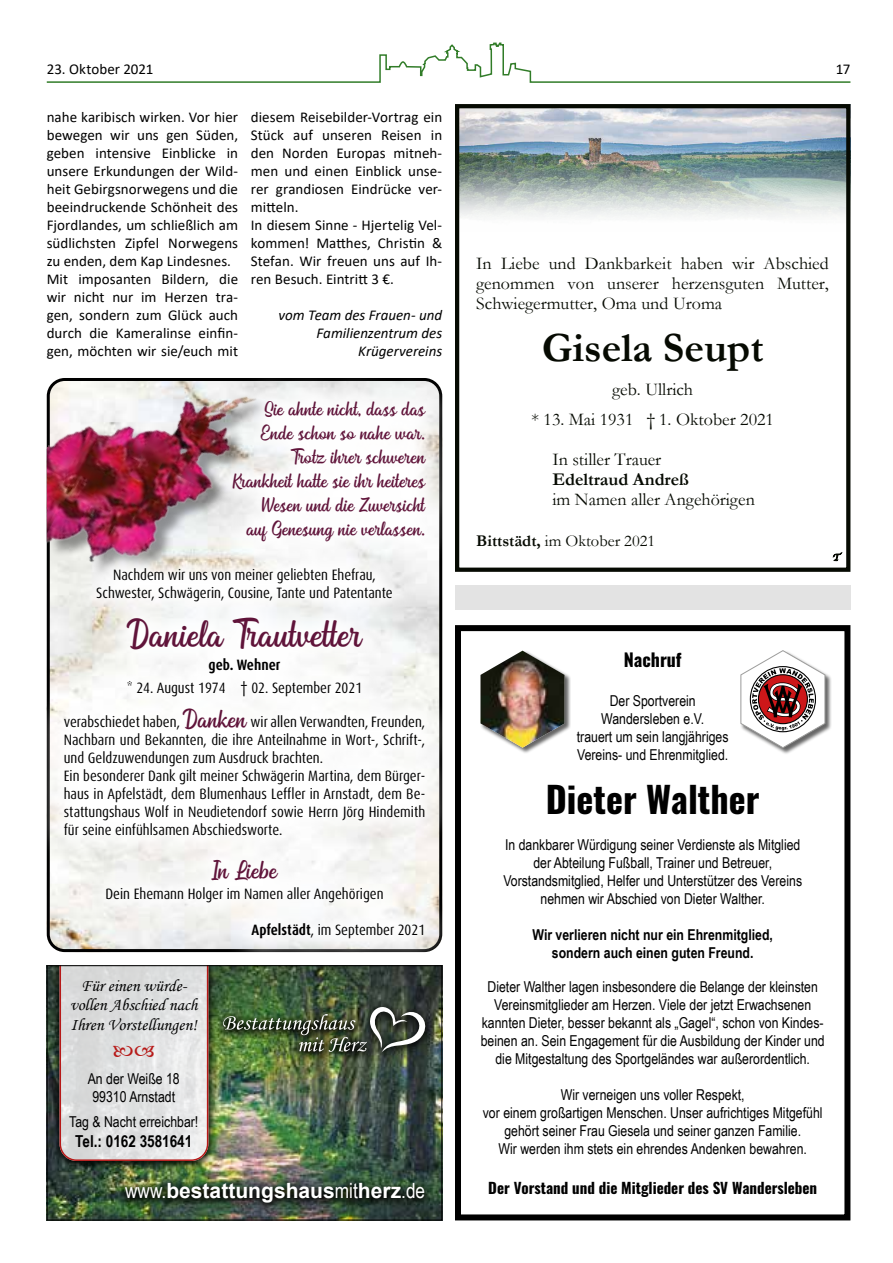
<style>
.page{position:relative;width:893px;height:1263px;background:#fff}
.page>*{position:absolute;margin:0;border:0;box-sizing:border-box;transform-origin:0 0}
.t1{font:700 42px "Garamond";color:#060a02}
.t2{font:700 36px "Oswald";color:#000}
.t3{font:31.5px "Bahuraksa";color:#60143a}
.t4{font:700 21px "Arial";color:#fff}
.t5{font:21px "Bahuraksa";color:#60143a}
.t6{font:18px/20.2px "Garamond";color:#060a02;text-align:center}
.t7{font:700 18px "Garamond";color:#060a02}
.t8{font:700 18px "Oswald";color:#000}
.t9{font:17.25px/19.5px "Monotype Corsiva";color:#000;text-align:center}
.t10{font:16.5px/24px "Bahuraksa";color:#60143a;text-align:right}
.t11{font:16.5px "Garamond";color:#060a02}
.t12{font:700 16.5px "Arial Narrow";color:#000}
.t13{font:15px/18px "Arial Narrow";color:#000;text-align:center}
.t14{font:15px/18px "Calibri";color:#000}
.t15{font:condensed 15px/18px "Dax Pro";color:#000;text-align:center}
.t16{font:700 15px/18px "Arial Narrow";color:#000;text-align:center}
.t17{font:italic 15px/18px "Calibri";letter-spacing:-.005em;color:#000;text-align:right}
.t18{font:700 15px "Oswald";color:#000}
.t19{font:700 condensed 15px "Dax Pro";color:#000}
.s1{font-family:"Bahuraksa";font-stretch:normal;font-size:21px;color:#60143a}
.s2{font-weight:700}
.s3{font-family:"Arial Narrow";font-weight:400}
</style>
<div class="page">
<svg style="left:46px;top:42px;width:805px;height:41px"></svg>
<svg style="left:833px;top:553px;width:9px;height:8px"></svg>
<svg style="left:460px;top:109px;width:385px;height:16px;background:#d3d6dc"></svg>
<img style="left:460px;top:125px;width:385px;height:92px">
<div style="left:455px;top:104px;width:395px;height:468px;border:4px solid #060a02"></div>
<svg style="left:47px;top:378px;width:395px;height:574px"></svg>
<div style="left:455px;top:625px;width:395px;height:595px;border:6px solid #000"></div>
<div style="left:740px;top:650px;width:92px;height:104px;background:#000;opacity:.6"></div>
<svg style="left:740px;top:650px;width:86px;height:98px"></svg>
<div style="left:480px;top:650px;width:91px;height:104px;background:#000;opacity:.6"></div>
<img style="left:480px;top:651px;width:85px;height:97px">
<img style="left:49px;top:967px;width:391px;height:251px">
<img style="left:50px;top:967px;width:168px;height:205px">
<img style="left:214px;top:1000px;width:220px;height:63px">
<img style="left:223px;top:1005px;width:207px;height:48px">
<img style="left:116px;top:1177px;width:317px;height:37px">
<div style="left:47px;top:965px;width:395px;height:255px;border:1px solid #000"></div>
<div style="left:455px;top:585px;width:395px;height:25px;background:#e3e3e3"></div>
<svg style="left:59px;top:965px;width:150px;height:197px;background:#dad7d7"></svg>
<p class="t14" style="left:47px;top:60px;width:108px">23. Oktober 2021</p>
<p class="t14" style="left:836px;top:60px;width:16px">17</p>
<p class="t14" style="left:47px;top:108px;width:193px">nahe karibisch wirken. Vor hier bewegen wir uns gen Süden, geben intensive Einblicke in unsere Erkundungen der Wild&shy;heit Gebirgsnorwegens und die beeindruckende Schönheit des<br>Fjordlandes, um schließlich am südlichsten Zipfel Norwegens zu enden, dem Kap Lindesnes.<br>Mit imposanten Bildern, die wir nicht nur im Herzen tra&shy;gen, sondern zum Glück auch durch die Kameralinse einfin&shy;gen, möchten wir sie/euch mit</p>
<p class="t14" style="left:251px;top:108px;width:193px">diesem Reisebilder-Vortrag ein<br>Stück auf unseren Reisen in den Norden Europas mitneh&shy;men und einen Einblick unse&shy;rer grandiosen Eindrücke ver&shy;mitteln.<br>In diesem Sinne - Hjertelig Vel&shy;kommen! Matthes, Christin &amp;<br>Stefan. Wir freuen uns auf Ih&shy;ren Besuch. Eintritt 3 €.</p>
<p class="t17" style="left:279px;top:305px;width:165px">vom Team des Frauen- und<br>Familienzentrum des<br>Krügervereins</p>
<p class="t10" style="left:233px;top:398px;width:194px">Sie ahnte nicht, dass das<br>Ende schon so nahe war.<br>Trotz ihrer schweren<br>Krankheit hatte sie ihr heiteres<br>Wesen und die Zuversicht<br>auf Genesung nie verlassen.</p>
<p class="t15" style="left:96px;top:565px;width:298px">Nachdem wir uns von meiner geliebten Ehefrau,<br>Schwester, Schwägerin, Cousine, Tante und Patentante</p>
<h3 class="t3" style="left:127px;top:618px;width:237px">Daniela Trautvetter</h3>
<p class="t19" style="left:209px;top:655px;width:73px">geb. Wehner</p>
<p class="t15" style="left:127px;top:678px;width:237px">* 24. August 1974 † 02. September 2021</p>
<p class="t15" style="left:64px;top:713px;width:363px;text-align:left">verabschiedet haben, <span class="s1">Danken</span> wir allen Verwandten, Freunden, Nachbarn und Bekannten, die ihre Anteilnahme in Wort-, Schrift-, und Geldzuwendungen zum Ausdruck brachten.<br>Ein besonderer Dank gilt meiner Schwägerin Martina, dem Bürger&shy;haus in Apfelstädt, dem Blumenhaus Leffler in Arnstadt, dem Be&shy;stattungshaus Wolf in Neudietendorf sowie Herrn Jörg Hindemith für seine einfühlsamen Abschiedsworte.</p>
<h3 class="t5" style="left:212px;top:859px;width:67px">In Liebe</h3>
<p class="t15" style="left:105px;top:885px;width:280px">Dein Ehemann Holger im Namen aller Angehörigen</p>
<p class="t15" style="left:252px;top:921px;width:175px"><span class="s2">Apfelstädt</span>, im September 2021</p>
<p class="t9" style="left:70px;top:976px;width:129px">Für einen würde&shy;vollen Abschied nach<br>Ihren Vorstellungen!</p>
<p class="t13" style="left:88px;top:1069px;width:94px">An der Weiße 18<br>99310 Arnstadt</p>
<p class="t13" style="left:69px;top:1112px;width:131px">Tag &amp; Nacht erreichbar!</p>
<p class="t12" style="left:75px;top:1128px;width:119px">Tel.: 0162 3581641</p>
<h3 class="t4" style="left:125px;top:1176px;width:302px"><span class="s3">www.</span>bestattungshaus<span class="s3">mit</span>herz<span class="s3">.de</span></h3>
<p class="t6" style="left:476px;top:252px;width:354px;text-align:justify">In Liebe und Dankbarkeit haben wir Abschied genommen von unserer herzensguten Mutter, Schwiegermutter, Oma und Uroma</p>
<h1 class="t1" style="left:542px;top:319px;width:223px">Gisela Seupt</h1>
<p class="t6" style="left:531px;top:374px;width:244px;line-height:30.2px">geb. Ullrich<br>* 13. Mai 1931 † 1. Oktober 2021</p>
<p class="t6" style="left:552px;top:449px;width:110px">In stiller Trauer</p>
<p class="t7" style="left:552px;top:467px;width:138px">Edeltraud Andreß</p>
<p class="t6" style="left:552px;top:489px;width:204px">im Namen aller Angehörigen</p>
<p class="t11" style="left:476px;top:530px;width:180px"><span class="s2">Bittstädt,</span> im Oktober 2021</p>
<p class="t8" style="left:624px;top:650px;width:59px">Nachruf</p>
<p class="t13" style="left:577px;top:691px;width:153px">Der Sportverein<br>Wandersleben e.V.<br>trauert um sein langjähriges<br>Vereins- und Ehrenmitglied.</p>
<h2 class="t2" style="left:546px;top:781px;width:215px">Dieter Walther</h2>
<p class="t13" style="left:503px;top:835px;width:300px">In dankbarer Würdigung seiner Verdienste als Mitglied der Abteilung Fußball, Trainer und Betreuer, Vorstandsmitglied, Helfer und Unterstützer des Vereins nehmen wir Abschied von Dieter Walther.</p>
<p class="t16" style="left:532px;top:925px;width:242px">Wir verlieren nicht nur ein Ehrenmitglied, sondern auch einen guten Freund.</p>
<p class="t13" style="left:481px;top:977px;width:345px">Dieter Walther lagen insbesondere die Belange der kleinsten Vereinsmitglieder am Herzen. Viele der jetzt Erwachsenen kannten Dieter, besser bekannt als „Gagel“, schon von Kindes&shy;beinen an. Sein Engagement für die Ausbildung der Kinder und die Mitgestaltung des Sportgeländes war außerordentlich.</p>
<p class="t13" style="left:483px;top:1085px;width:341px">Wir verneigen uns voller Respekt,<br>vor einem großartigen Menschen. Unser aufrichtiges Mitgefühl gehört seiner Frau Giesela und seiner ganzen Familie.<br>Wir werden ihm stets ein ehrendes Andenken bewahren.</p>
<p class="t18" style="left:488px;top:1180px;width:330px">Der Vorstand und die Mitglieder des SV Wandersleben</p>
</div>
